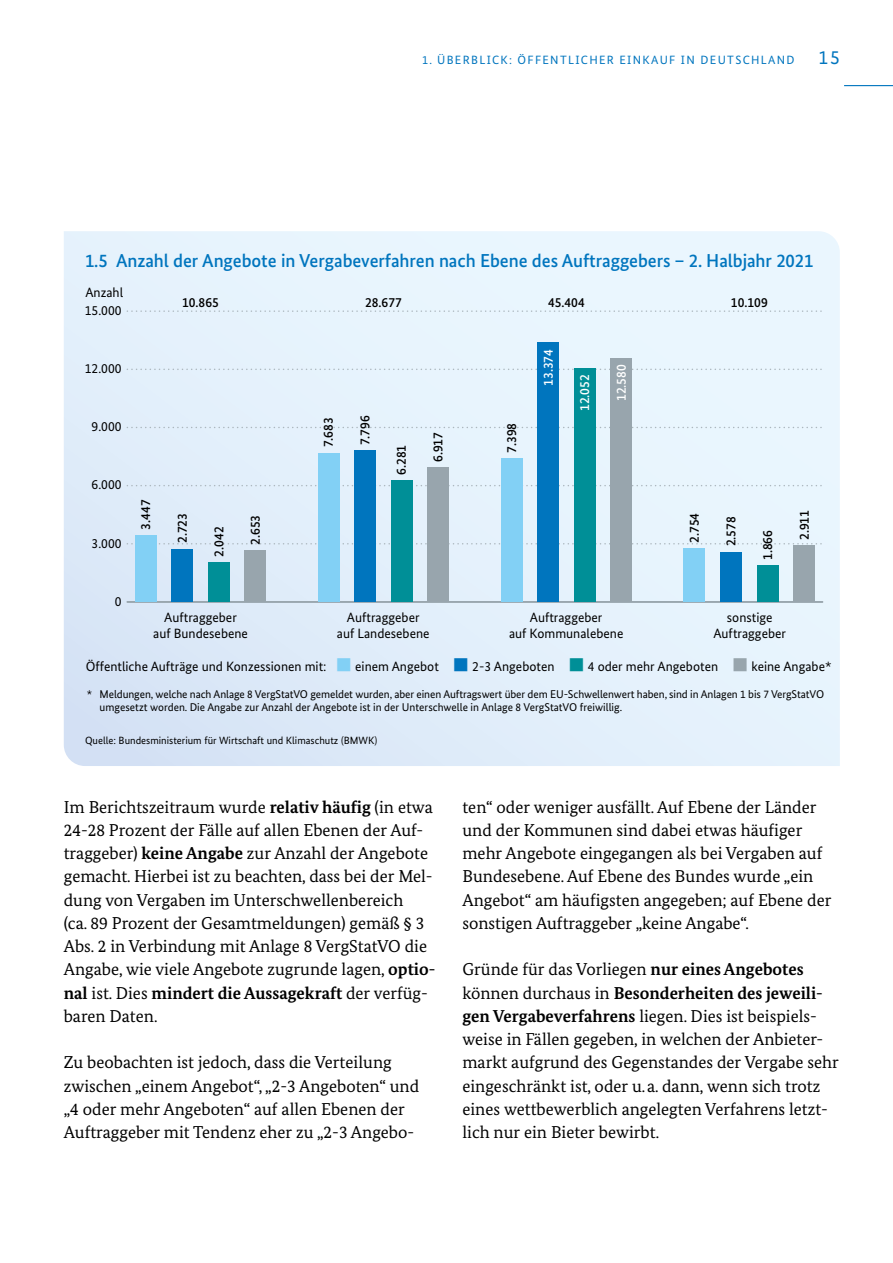
<style>
.page{position:relative;width:893px;height:1263px;background:#fff}
.page>*{position:absolute;margin:0;border:0;box-sizing:border-box;transform-origin:0 0}
.t1{font:500 18.75px "Bundes Sans";letter-spacing:-.005em;color:#0075be}
.t2{font:17.25px/23.2px "Bundes Serif";color:#000}
.t3{font:13.5px/16.2px "Bundes Sans";color:#000;text-align:center}
.t4{font:500 13.5px "Bundes Sans";color:#000}
.t5{font:500 13.5px "Bundes Sans";color:#fff}
.t6{font:12px "Bundes Sans";letter-spacing:.11em;color:#0075be}
.t7{font:11.25px/13.5px "Bundes Sans";letter-spacing:-.01em;color:#000}
.t8{font:10.5px "Bundes Sans";color:#000}
.s1{font-size:19.5px}
.s2{color:#82d0f5}
.s3{color:#0075be}
.s4{color:#008f97}
.s5{color:#98a5ad}
.s6{font-weight:700}
</style>
<div class="page">
<hr style="left:844px;top:85px;width:49px;height:1px;background:#0075be">
<svg style="left:64px;top:231px;width:776px;height:535px;background:#e3f0fb"></svg>
<hr style="left:127px;top:601px;width:695px;height:2px;background:#98a5ad">
<svg style="left:127px;top:543px;width:695px;height:1px"></svg>
<svg style="left:127px;top:485px;width:695px;height:1px"></svg>
<svg style="left:127px;top:427px;width:695px;height:1px"></svg>
<svg style="left:127px;top:369px;width:695px;height:1px"></svg>
<svg style="left:127px;top:310px;width:695px;height:2px"></svg>
<div style="left:135px;top:535px;width:21px;height:67px;background:#82d0f5"></div>
<div style="left:172px;top:549px;width:21px;height:53px;background:#0075be"></div>
<div style="left:208px;top:562px;width:21px;height:40px;background:#008f97"></div>
<div style="left:245px;top:550px;width:21px;height:52px;background:#98a5ad"></div>
<div style="left:318px;top:453px;width:21px;height:149px;background:#82d0f5"></div>
<div style="left:355px;top:451px;width:21px;height:151px;background:#0075be"></div>
<div style="left:391px;top:480px;width:21px;height:122px;background:#008f97"></div>
<div style="left:428px;top:468px;width:21px;height:134px;background:#98a5ad"></div>
<div style="left:501px;top:458px;width:21px;height:144px;background:#82d0f5"></div>
<div style="left:538px;top:343px;width:21px;height:259px;background:#0075be"></div>
<div style="left:574px;top:368px;width:21px;height:234px;background:#008f97"></div>
<div style="left:611px;top:358px;width:21px;height:244px;background:#98a5ad"></div>
<div style="left:684px;top:548px;width:21px;height:54px;background:#82d0f5"></div>
<div style="left:720px;top:552px;width:22px;height:50px;background:#0075be"></div>
<div style="left:757px;top:566px;width:21px;height:36px;background:#008f97"></div>
<div style="left:794px;top:545px;width:21px;height:57px;background:#98a5ad"></div>
<p class="t6" style="left:422px;top:53px;width:419px">1. ÜBERBLICK: ÖFFENTLICHER EINKAUF IN DEUTSCHLAND <span class="s1">15</span></p>
<p class="t1" style="left:85px;top:250px;width:730px">1.5 Anzahl der Angebote in Vergabeverfahren nach Ebene des Auftraggebers – 2. Halbjahr 2021</p>
<p class="t3" style="left:85px;top:285px;width:39px">Anzahl</p>
<p class="t3" style="left:85px;top:302px;width:38px">15.000</p>
<p class="t3" style="left:85px;top:360px;width:38px">12.000</p>
<p class="t3" style="left:92px;top:419px;width:31px">9.000</p>
<p class="t3" style="left:92px;top:477px;width:31px">6.000</p>
<p class="t3" style="left:92px;top:535px;width:31px">3.000</p>
<p class="t3" style="left:115px;top:593px;width:8px">0</p>
<p class="t4" style="left:138px;top:529px;width:32px;rotate:-90deg">3.447</p>
<p class="t4" style="left:182px;top:295px;width:38px">10.865</p>
<p class="t4" style="left:365px;top:295px;width:38px">28.677</p>
<p class="t4" style="left:548px;top:295px;width:38px">45.404</p>
<p class="t4" style="left:731px;top:295px;width:38px">10.109</p>
<p class="t4" style="left:174px;top:543px;width:32px;rotate:-90deg">2.723</p>
<p class="t4" style="left:211px;top:557px;width:32px;rotate:-90deg">2.042</p>
<p class="t4" style="left:248px;top:545px;width:32px;rotate:-90deg">2.653</p>
<p class="t4" style="left:320px;top:447px;width:32px;rotate:-90deg">7.683</p>
<p class="t4" style="left:357px;top:445px;width:32px;rotate:-90deg">7.796</p>
<p class="t4" style="left:394px;top:475px;width:32px;rotate:-90deg">6.281</p>
<p class="t4" style="left:430px;top:462px;width:32px;rotate:-90deg">6.917</p>
<p class="t4" style="left:504px;top:453px;width:32px;rotate:-90deg">7.398</p>
<p class="t5" style="left:540px;top:386px;width:38px;rotate:-90deg">13.374</p>
<p class="t5" style="left:577px;top:411px;width:38px;rotate:-90deg">12.052</p>
<p class="t5" style="left:614px;top:401px;width:38px;rotate:-90deg">12.580</p>
<p class="t4" style="left:686px;top:543px;width:32px;rotate:-90deg">2.754</p>
<p class="t4" style="left:723px;top:546px;width:32px;rotate:-90deg">2.578</p>
<p class="t4" style="left:760px;top:560px;width:32px;rotate:-90deg">1.866</p>
<p class="t4" style="left:796px;top:540px;width:32px;rotate:-90deg">2.911</p>
<p class="t3" style="left:153px;top:609px;width:96px">Auftraggeber<br>auf Bundesebene</p>
<p class="t3" style="left:337px;top:609px;width:94px">Auftraggeber auf Landesebene</p>
<p class="t3" style="left:509px;top:609px;width:116px">Auftraggeber<br>auf Kommunalebene</p>
<p class="t3" style="left:713px;top:609px;width:74px">sonstige<br>Auftraggeber</p>
<p class="t3" style="left:86px;top:658px;width:747px">Öffentliche Aufträge und Konzessionen mit: <span class="s2">■</span> einem Angebot <span class="s3">■</span> 2-3 Angeboten <span class="s4">■</span> 4 oder mehr Angeboten <span class="s5">■</span> keine Angabe*</p>
<p class="t7" style="left:100px;top:687px;width:726px;text-indent:-13px">* Meldungen, welche nach Anlage 8 VergStatVO gemeldet wurden, aber einen Auftragswert über dem EU-Schwellenwert haben, sind in Anlagen 1 bis 7 VergStatVO umgesetzt worden. Die Angabe zur Anzahl der Angebote ist in der Unterschwelle in Anlage 8 VergStatVO freiwillig.</p>
<p class="t8" style="left:85px;top:734px;width:294px">Quelle: Bundesministerium für Wirtschaft und Klimaschutz (BMWK)</p>
<p class="t2" style="left:64px;top:795px;width:373px">Im Berichtszeitraum wurde <span class="s6">relativ häufig</span> (in etwa 24-28 Prozent der Fälle auf allen Ebenen der Auf&shy;traggeber) <span class="s6">keine Angabe</span> zur Anzahl der Angebote gemacht. Hierbei ist zu beachten, dass bei der Mel&shy;dung von Vergaben im Unterschwellenbereich<br>(ca. 89 Prozent der Gesamtmeldungen) gemäß § 3<br>Abs. 2 in Verbindung mit Anlage 8 VergStatVO die Angabe, wie viele Angebote zugrunde lagen, <span class="s6">optio&shy;nal</span> ist. Dies <span class="s6">mindert die Aussagekraft</span> der verfüg&shy;baren Daten.</p>
<p class="t2" style="left:64px;top:1050px;width:357px">Zu beobachten ist jedoch, dass die Verteilung zwischen „einem Angebot“, „2-3 Angeboten“ und „4 oder mehr Angeboten“ auf allen Ebenen der Auftraggeber mit Tendenz eher zu „2-3 Angebo-</p>
<p class="t2" style="left:462px;top:795px;width:370px">ten“ oder weniger ausfällt. Auf Ebene der Länder und der Kommunen sind dabei etwas häufiger mehr Angebote eingegangen als bei Vergaben auf Bundesebene. Auf Ebene des Bundes wurde „ein Angebot“ am häufigsten angegeben; auf Ebene der sonstigen Auftraggeber „keine Angabe“.</p>
<p class="t2" style="left:462px;top:957px;width:378px">Gründe für das Vorliegen <span class="s6">nur eines Angebotes </span>können durchaus in <span class="s6">Besonderheiten des jeweili&shy;gen Vergabeverfahrens</span> liegen. Dies ist beispiels&shy;weise in Fällen gegeben, in welchen der Anbieter&shy;markt aufgrund des Gegenstandes der Vergabe sehr eingeschränkt ist, oder u.a. dann, wenn sich trotz eines wettbewerblich angelegten Verfahrens letzt&shy;lich nur ein Bieter bewirbt.</p>
</div>
